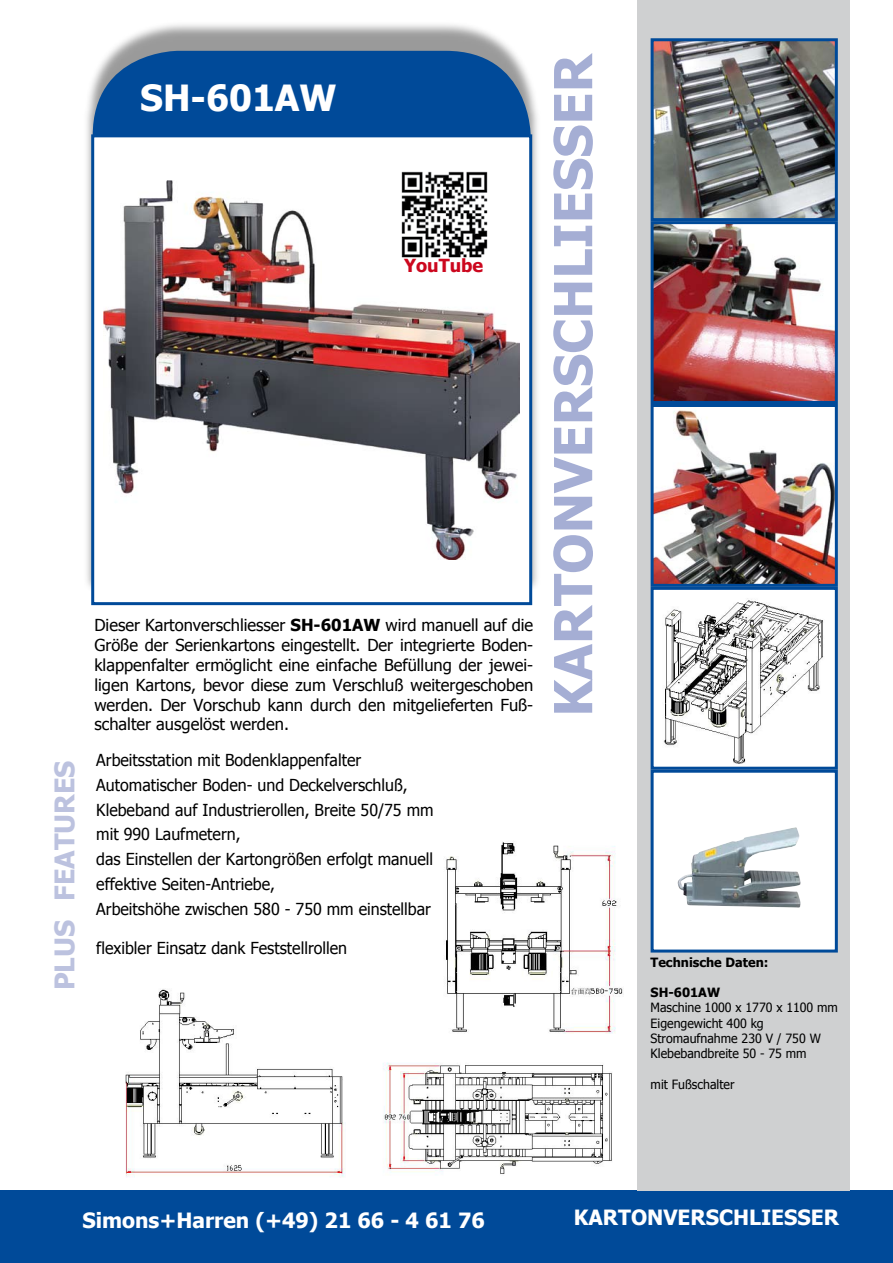
<style>
.page{position:relative;width:893px;height:1263px;background:#fff}
.page>*{position:absolute;margin:0;border:0;box-sizing:border-box;transform-origin:0 0}
.t1{font:700 52.5px "Tahoma";color:#a5aed4}
.t2{font:700 36px "Tahoma";color:#fff}
.t3{font:700 27px "Tahoma";color:#bcc2df}
.t4{font:700 21px "Tahoma";color:#fff}
.t5{font:700 18px "Tahoma";color:#cc071e}
.t6{font:16.5px/24.8px "Tahoma";color:#000;text-align:justify}
.t7{font:12.75px/15.3px "Tahoma";color:#000}
.t8{font:700 12.75px "Tahoma";color:#000}
.s1{font-weight:700}
</style>
<div class="page">
<div style="left:0;top:1191px;width:893px;height:72px;background:#004a99"></div>
<div style="left:638px;top:0;width:212px;height:1191px;background:#cfd0d1"></div>
<img style="left:655px;top:42px;width:179px;height:175px">
<div style="left:651px;top:38px;width:187px;height:183px;border:3px solid #004a99"></div>
<img style="left:655px;top:225px;width:179px;height:175px">
<div style="left:651px;top:221px;width:187px;height:183px;border:3px solid #004a99"></div>
<img style="left:655px;top:408px;width:179px;height:175px">
<div style="left:651px;top:404px;width:187px;height:183px;border:3px solid #004a99"></div>
<img style="left:655px;top:591px;width:179px;height:175px">
<div style="left:651px;top:587px;width:187px;height:183px;border:3px solid #004a99"></div>
<div style="left:652px;top:771px;width:184px;height:180px;background:#fff"></div>
<div style="left:651px;top:770px;width:187px;height:182px;border:3px solid #004a99"></div>
<img style="left:383px;top:1062px;width:229px;height:112px">
<img style="left:125px;top:989px;width:220px;height:189px">
<div style="left:82px;top:21px;width:460px;height:572px;background:#000;opacity:.4"></div>
<div style="left:93px;top:51px;width:438px;height:255px;background:#004a99;border-radius:85px"></div>
<div style="left:93px;top:136px;width:438px;height:468px;background:#fff"></div>
<img style="left:103px;top:180px;width:417px;height:379px">
<div style="left:91px;top:134px;width:441px;height:471px;border:3px solid #004a99"></div>
<img style="left:399px;top:171px;width:90px;height:88px">
<img style="left:446px;top:841px;width:178px;height:193px">
<img style="left:677px;top:827px;width:124px;height:81px">
<h2 class="t2" style="left:140px;top:73px;width:198px">SH-601AW</h2>
<p class="t5" style="left:404px;top:253px;width:81px">YouTube</p>
<h3 class="t3" style="left:46px;top:990px;width:231px;rotate:-90deg">PLUS FEATURES</h3>
<p class="t6" style="left:94px;top:615px;width:440px;line-height:19.8px">Dieser Kartonverschliesser <span class="s1">SH-601AW</span> wird manuell auf die Größe der Serienkartons eingestellt. Der integrierte Boden&shy;klappenfalter ermöglicht eine einfache Befüllung der jewei&shy;ligen Kartons, bevor diese zum Verschluß weitergeschoben werden. Der Vorschub kann durch den mitgelieferten Fuß&shy;schalter ausgelöst werden.</p>
<p class="t6" style="left:96px;top:747px;width:339px;text-align:left">Arbeitsstation mit Bodenklappenfalter Automatischer Boden- und Deckelverschluß, Klebeband auf Industrierollen, Breite 50/75 mm mit 990 Laufmetern,<br>das Einstellen der Kartongrößen erfolgt manuell effektive Seiten-Antriebe,<br>Arbeitshöhe zwischen 580 - 750 mm einstellbar</p>
<p class="t6" style="left:96px;top:935px;width:252px">flexibler Einsatz dank Feststellrollen</p>
<h1 class="t1" style="left:536px;top:717px;width:665px;rotate:-90deg">KARTONVERSCHLIESSER</h1>
<p class="t8" style="left:651px;top:953px;width:119px">Technische Daten:</p>
<p class="t8" style="left:651px;top:983px;width:71px">SH-601AW</p>
<p class="t7" style="left:651px;top:999px;width:189px">Maschine 1000 x 1770 x 1100 mm<br>Eigengewicht 400 kg<br>Stromaufnahme 230 V / 750 W<br>Klebebandbreite 50 - 75 mm</p>
<p class="t7" style="left:651px;top:1076px;width:85px">mit Fußschalter</p>
<p class="t4" style="left:82px;top:1206px;width:404px">Simons+Harren (+49) 21 66 - 4 61 76</p>
<p class="t4" style="left:574px;top:1203px;width:266px">KARTONVERSCHLIESSER</p>
</div>
